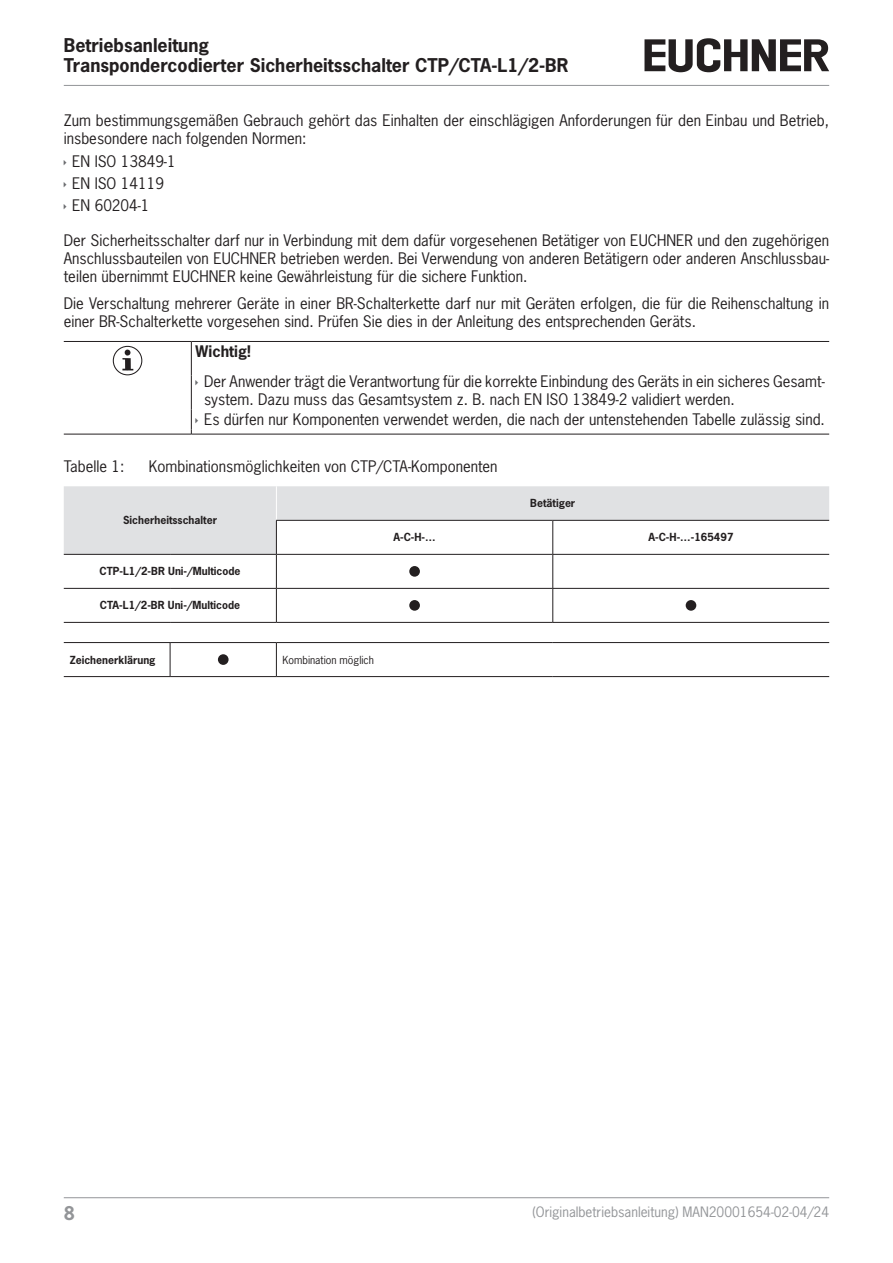
<style>
.page{position:relative;width:893px;height:1263px;background:#fff}
.page>*{position:absolute;margin:0;border:0;box-sizing:border-box;transform-origin:0 0}
.t1{font:700 17.85px/20.2px "News Gothic Std";color:#231f20}
.t2{font:700 17.85px "News Gothic Std";color:#939598}
.paragraph{font:15px/18px "News Gothic Std";color:#231f20}
.paragraph-2{font:700 15px "News Gothic Std";color:#231f20}
.t3{font:13.5px "News Gothic Std";color:#939598}
.tableheadcentered{font:700 10.5px "News Gothic Std";color:#231f20}
.tablebodyleft{font:10.5px "News Gothic Std";color:#231f20}
.tableheadleft{font:700 10.5px "News Gothic Std";color:#231f20}
</style>
<div class="page">
<hr style="left:64px;top:85px;width:765px;height:1px;background:#939598">
<hr style="left:64px;top:1197px;width:765px;height:1px;background:#939598">
<svg style="left:644px;top:38px;width:185px;height:34px"></svg>
<hr style="left:64px;top:341px;width:127px;height:1px;background:#231f20">
<hr style="left:191px;top:341px;width:638px;height:1px;background:#231f20">
<hr style="left:191px;top:342px;width:1px;height:33px;background:#231f20">
<hr style="left:191px;top:375px;width:1px;height:34px;background:#231f20">
<hr style="left:64px;top:434px;width:127px;height:1px;background:#231f20">
<hr style="left:191px;top:434px;width:638px;height:1px;background:#231f20">
<svg style="left:113px;top:346px;width:29px;height:29px"></svg>
<svg style="left:122px;top:350px;width:11px;height:20px"></svg>
<svg style="left:64px;top:486px;width:765px;height:68px;fill:#e0e1e3"></svg>
<hr style="left:64px;top:588px;width:106px;height:1px;background:#231f20">
<hr style="left:170px;top:588px;width:106px;height:1px;background:#231f20">
<hr style="left:277px;top:588px;width:276px;height:1px;background:#231f20">
<hr style="left:553px;top:588px;width:276px;height:1px;background:#231f20">
<hr style="left:64px;top:622px;width:106px;height:1px;background:#231f20">
<hr style="left:170px;top:622px;width:106px;height:1px;background:#231f20">
<hr style="left:276px;top:622px;width:277px;height:1px;background:#231f20">
<hr style="left:553px;top:622px;width:276px;height:1px;background:#231f20">
<hr style="left:170px;top:642px;width:106px;height:1px;background:#231f20">
<hr style="left:276px;top:642px;width:277px;height:1px;background:#231f20">
<hr style="left:553px;top:642px;width:276px;height:1px;background:#231f20">
<hr style="left:170px;top:676px;width:106px;height:1px;background:#231f20">
<hr style="left:276px;top:676px;width:277px;height:1px;background:#231f20">
<hr style="left:553px;top:676px;width:276px;height:1px;background:#231f20">
<hr style="left:276px;top:554px;width:277px;height:1px;background:#231f20">
<hr style="left:553px;top:554px;width:276px;height:1px;background:#231f20">
<hr style="left:276px;top:643px;width:1px;height:33px;background:#231f20">
<hr style="left:64px;top:642px;width:106px;height:1px;background:#231f20">
<hr style="left:170px;top:643px;width:1px;height:33px;background:#231f20">
<hr style="left:276px;top:555px;width:1px;height:33px;background:#231f20">
<hr style="left:276px;top:588px;width:1px;height:34px;background:#231f20">
<hr style="left:64px;top:676px;width:106px;height:1px;background:#231f20">
<hr style="left:553px;top:521px;width:1px;height:33px;background:#231f20">
<hr style="left:553px;top:554px;width:1px;height:34px;background:#231f20">
<hr style="left:553px;top:588px;width:1px;height:34px;background:#231f20">
<hr style="left:64px;top:554px;width:106px;height:1px;background:#231f20">
<hr style="left:170px;top:554px;width:106px;height:1px;background:#231f20">
<hr style="left:276px;top:486px;width:1px;height:34px;background:#fff">
<hr style="left:276px;top:520px;width:277px;height:1px;background:#231f20">
<hr style="left:553px;top:520px;width:276px;height:1px;background:#231f20">
<hr style="left:276px;top:521px;width:1px;height:33px;background:#231f20">
<div style="left:409px;top:566px;width:11px;height:11px;background:#231f20;border-radius:50%"></div>
<div style="left:409px;top:600px;width:11px;height:11px;background:#231f20;border-radius:50%"></div>
<div style="left:686px;top:600px;width:10px;height:11px;background:#231f20;border-radius:50%"></div>
<div style="left:218px;top:654px;width:11px;height:11px;background:#231f20;border-radius:50%"></div>
<svg style="left:191px;top:409px;width:7px;height:25px"></svg>
<p class="t1" style="left:64px;top:34px;width:506px">Betriebsanleitung<br>Transpondercodierter Sicherheitsschalter CTP/CTA-L1/2-BR</p>
<p class="paragraph" style="left:64px;top:112px;width:767px">Zum bestimmungsgemäßen Gebrauch gehört das Einhalten der einschlägigen Anforderungen für den Einbau und Betrieb, insbesondere nach folgenden Normen:</p>
<p class="paragraph" style="left:72px;top:152px;width:105px">EN ISO 13849‑1</p>
<p class="paragraph" style="left:72px;top:174px;width:93px">EN ISO 14119</p>
<p class="paragraph" style="left:72px;top:196px;width:79px">EN 60204‑1</p>
<p class="paragraph" style="left:64px;top:231px;width:767px;text-align:justify">Der Sicherheitsschalter darf nur in Verbindung mit dem dafür vorgesehenen Betätiger von EUCHNER und den zugehörigen Anschlussbauteilen von EUCHNER betrieben werden. Bei Verwendung von anderen Betätigern oder anderen Anschlussbau&shy;teilen übernimmt EUCHNER keine Gewährleistung für die sichere Funktion.</p>
<p class="paragraph" style="left:64px;top:294px;width:767px">Die Verschaltung mehrerer Geräte in einer BR-Schalterkette darf nur mit Geräten erfolgen, die für die Reihenschaltung in einer BR-Schalterkette vorgesehen sind. Prüfen Sie dies in der Anleitung des entsprechenden Geräts.</p>
<p class="paragraph-2" style="left:196px;top:342px;width:57px">Wichtig!</p>
<p class="paragraph" style="left:204px;top:372px;width:622px">Der Anwender trägt die Verantwortung für die korrekte Einbindung des Geräts in ein sicheres Gesamt&shy;system. Dazu muss das Gesamtsystem z. B. nach EN ISO 13849‑2 validiert werden.</p>
<p class="paragraph" style="left:204px;top:411px;width:622px">Es dürfen nur Komponenten verwendet werden, die nach der untenstehenden Tabelle zulässig sind.</p>
<p class="paragraph" style="left:64px;top:457px;width:62px">Tabelle 1:</p>
<p class="paragraph" style="left:149px;top:457px;width:350px">Kombinationsmöglichkeiten von CTP/CTA-Komponenten</p>
<p class="tableheadcentered" style="left:123px;top:513px;width:96px">Sicherheitsschalter</p>
<p class="tableheadcentered" style="left:100px;top:564px;width:142px">CTP‑L1/2-BR Uni-/Multicode</p>
<p class="tableheadcentered" style="left:100px;top:598px;width:142px">CTA‑L1/2-BR Uni-/Multicode</p>
<p class="tableheadleft" style="left:70px;top:653px;width:87px">Zeichenerklärung</p>
<p class="tablebodyleft" style="left:282px;top:653px;width:93px">Kombination möglich</p>
<p class="tableheadcentered" style="left:530px;top:496px;width:47px">Betätiger</p>
<p class="tableheadcentered" style="left:393px;top:530px;width:44px">A-C-H-…</p>
<p class="tableheadcentered" style="left:648px;top:530px;width:87px">A-C-H-…-165497</p>
<p class="t2" style="left:64px;top:1201px;width:13px">8</p>
<p class="t3" style="left:532px;top:1203px;width:298px">(Originalbetriebsanleitung) MAN20001654-02-04/24</p>
</div>
